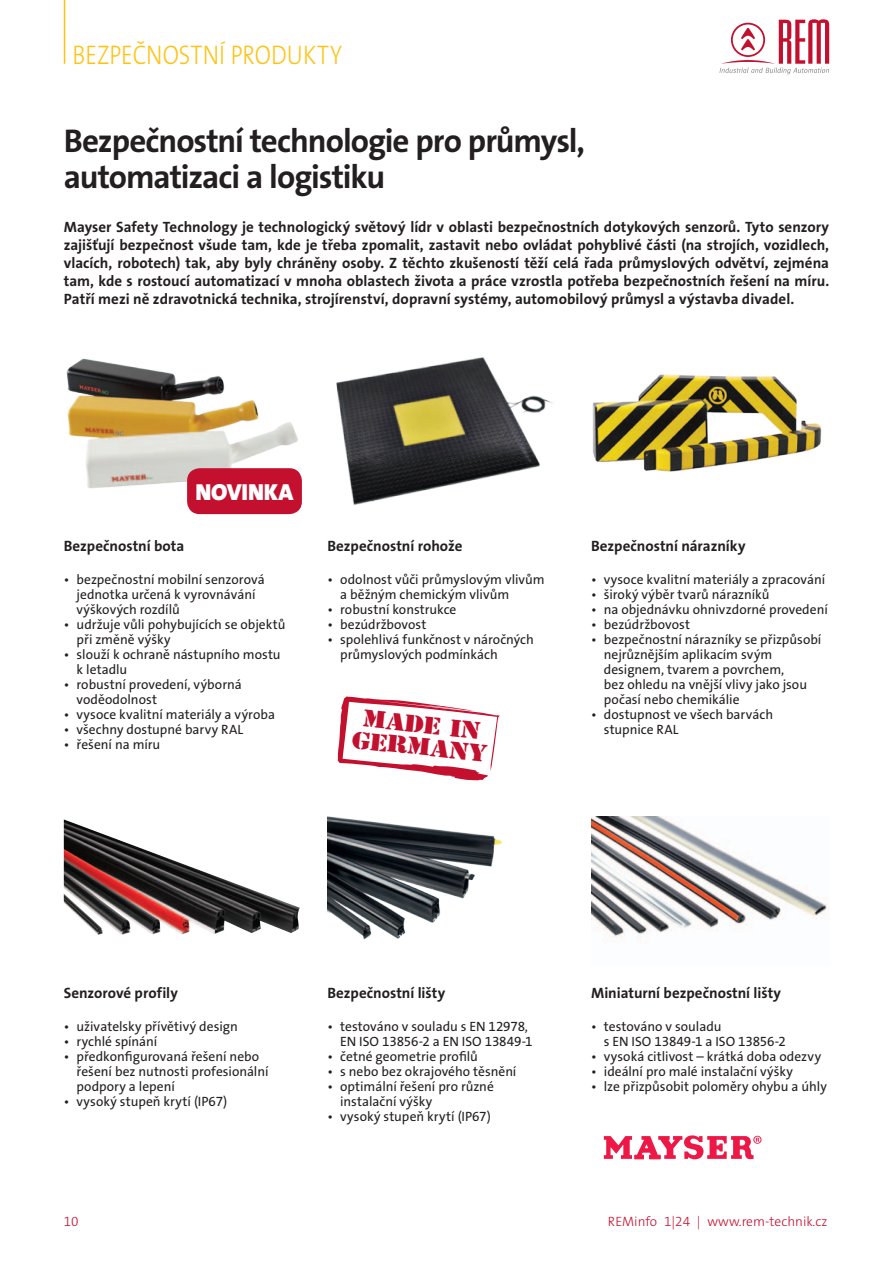
<style>
.page{position:relative;width:893px;height:1263px;background:#fff}
.page>*{position:absolute;margin:0;border:0;box-sizing:border-box;transform-origin:0 0}
.t1{font:700 33px/36px "The Sans Os F";letter-spacing:-.03em;color:#231f20}
.t2{font:300 27px "The Sans Os F";color:#fec210;scale:.85 1}
.t3{font:900 23.25px "The Sans Os F";letter-spacing:-.005em;color:#fff}
.t4{font:22.5px/22.2px "Stencil Std";color:#c3102f;text-align:center;scale:1.2 1}
.t5{font:700 15px/18px "The Sans Os F";color:#231f20;text-align:justify}
.t6{font:13.5px/15px "The Sans Os F";color:#231f20}
.t7{font:300 13.5px "The Sans Os F";color:#c3102f}
</style>
<div class="page">
<svg style="left:719px;top:19px;width:110px;height:55px"></svg>
<img style="left:327px;top:816px;width:175px;height:124px">
<img style="left:591px;top:816px;width:238px;height:127px">
<img style="left:64px;top:819px;width:236px;height:116px">
<img style="left:592px;top:374px;width:230px;height:98px">
<img style="left:336px;top:357px;width:217px;height:148px">
<img style="left:66px;top:358px;width:236px;height:157px">
<div style="left:189px;top:470px;width:111px;height:43px;background:#c3102f;border-radius:11px"></div>
<div style="left:187px;top:468px;width:115px;height:46px;border:3px solid #c3102f;border-radius:11px"></div>
<hr style="left:64px;top:0;width:1px;height:64px;background:#fec210">
<svg style="left:604px;top:1135px;width:157px;height:24px"></svg>
<svg style="left:337px;top:696px;width:163px;height:84px"></svg>
<h2 class="t2" style="left:72px;top:37px;width:303px">BEZPEČNOSTNÍ PRODUKTY</h2>
<h1 class="t1" style="left:64px;top:123px;width:523px">Bezpečnostní technologie pro průmysl, automatizaci a logistiku</h1>
<p class="t5" style="left:64px;top:218px;width:767px">Mayser Safety Technology je technologický světový lídr v oblasti bezpečnostních dotykových senzorů. Tyto senzory zajišťují bezpečnost všude tam, kde je třeba zpomalit, zastavit nebo ovládat pohyblivé části (na strojích, vozidlech, vlacích, robotech) tak, aby byly chráněny osoby. Z těchto zkušeností těží celá řada průmyslových odvětví, zejména tam, kde s rostoucí automatizací v mnoha oblastech života a práce vzrostla potřeba bezpečnostních řešení na míru.<br>Patří mezi ně zdravotnická technika, strojírenství, dopravní systémy, automobilový průmysl a výstavba divadel.</p>
<h3 class="t3" style="left:195px;top:477px;width:100px">NOVINKA</h3>
<p class="t5" style="left:64px;top:537px;width:122px">Bezpečnostní bota</p>
<p class="t5" style="left:327px;top:537px;width:137px">Bezpečnostní rohože</p>
<p class="t5" style="left:591px;top:537px;width:156px">Bezpečnostní nárazníky</p>
<p class="t6" style="left:340px;top:572px;width:206px;text-indent:-13px">• odolnost vůči průmyslovým vlivům a běžným chemickým vlivům</p>
<p class="t6" style="left:327px;top:602px;width:130px">• robustní konstrukce</p>
<p class="t6" style="left:327px;top:617px;width:101px">• bezúdržbovost</p>
<p class="t6" style="left:340px;top:632px;width:195px;text-indent:-13px">• spolehlivá funkčnost v náročných průmyslových podmínkách</p>
<p class="t6" style="left:591px;top:572px;width:236px">• vysoce kvalitní materiály a zpracování</p>
<p class="t6" style="left:591px;top:587px;width:180px">• široký výběr tvarů nárazníků</p>
<p class="t6" style="left:591px;top:602px;width:238px">• na objednávku ohnivzdorné provedení</p>
<p class="t6" style="left:591px;top:617px;width:101px">• bezúdržbovost</p>
<p class="t6" style="left:604px;top:632px;width:219px;text-indent:-13px">• bezpečnostní nárazníky se přizpůsobí nejrůznějším aplikacím svým designem, tvarem a povrchem,<br>bez ohledu na vnější vlivy jako jsou počasí nebo chemikálie</p>
<p class="t6" style="left:604px;top:707px;width:171px;text-indent:-13px">• dostupnost ve všech barvách stupnice RAL</p>
<p class="t6" style="left:77px;top:572px;width:190px;text-indent:-13px">• bezpečnostní mobilní senzorová jednotka určená k vyrovnávání výškových rozdílů</p>
<p class="t6" style="left:77px;top:617px;width:211px;text-indent:-13px">• udržuje vůli pohybujících se objektů při změně výšky</p>
<p class="t6" style="left:77px;top:647px;width:206px;text-indent:-13px">• slouží k ochraně nástupního mostu k letadlu</p>
<p class="t6" style="left:77px;top:677px;width:167px;text-indent:-13px">• robustní provedení, výborná voděodolnost</p>
<p class="t6" style="left:64px;top:707px;width:213px">• vysoce kvalitní materiály a výroba</p>
<p class="t6" style="left:64px;top:722px;width:181px">• všechny dostupné barvy RAL</p>
<p class="t6" style="left:64px;top:737px;width:98px">• řešení na míru</p>
<h3 class="t4" style="left:356px;top:706px;width:114px;rotate:6deg">Made In<br>GERMAN Y</h3>
<p class="t5" style="left:64px;top:984px;width:116px">Senzorové profily</p>
<p class="t5" style="left:327px;top:984px;width:119px">Bezpečnostní lišty</p>
<p class="t5" style="left:591px;top:984px;width:192px">Miniaturní bezpečnostní lišty</p>
<p class="t6" style="left:340px;top:1019px;width:194px;text-indent:-13px">• testováno v souladu s EN 12978,<br>EN ISO 13856-2 a EN ISO 13849-1</p>
<p class="t6" style="left:327px;top:1049px;width:152px">• četné geometrie profilů</p>
<p class="t6" style="left:327px;top:1064px;width:191px">• s nebo bez okrajového těsnění</p>
<p class="t6" style="left:340px;top:1079px;width:155px;text-indent:-13px">• optimální řešení pro různé instalační výšky</p>
<p class="t6" style="left:327px;top:1108px;width:165px">• vysoký stupeň krytí (IP67)</p>
<p class="t6" style="left:64px;top:1019px;width:175px">• uživatelsky přívětivý design</p>
<p class="t6" style="left:64px;top:1034px;width:95px">• rychlé spínání</p>
<p class="t6" style="left:77px;top:1049px;width:193px;text-indent:-13px">• předkonfigurovaná řešení nebo řešení bez nutnosti profesionální podpory a lepení</p>
<p class="t6" style="left:64px;top:1094px;width:165px">• vysoký stupeň krytí (IP67)</p>
<p class="t6" style="left:604px;top:1019px;width:184px;text-indent:-13px">• testováno v souladu<br>s EN ISO 13849-1 a ISO 13856-2</p>
<p class="t6" style="left:591px;top:1049px;width:232px">• vysoká citlivost – krátká doba odezvy</p>
<p class="t6" style="left:591px;top:1064px;width:203px">• ideální pro malé instalační výšky</p>
<p class="t6" style="left:591px;top:1079px;width:237px">• lze přizpůsobit poloměry ohybu a úhly</p>
<p class="t7" style="left:64px;top:1213px;width:16px">10</p>
<p class="t7" style="left:608px;top:1213px;width:221px">REMinfo 1|24 | www.rem-technik.cz</p>
</div>
